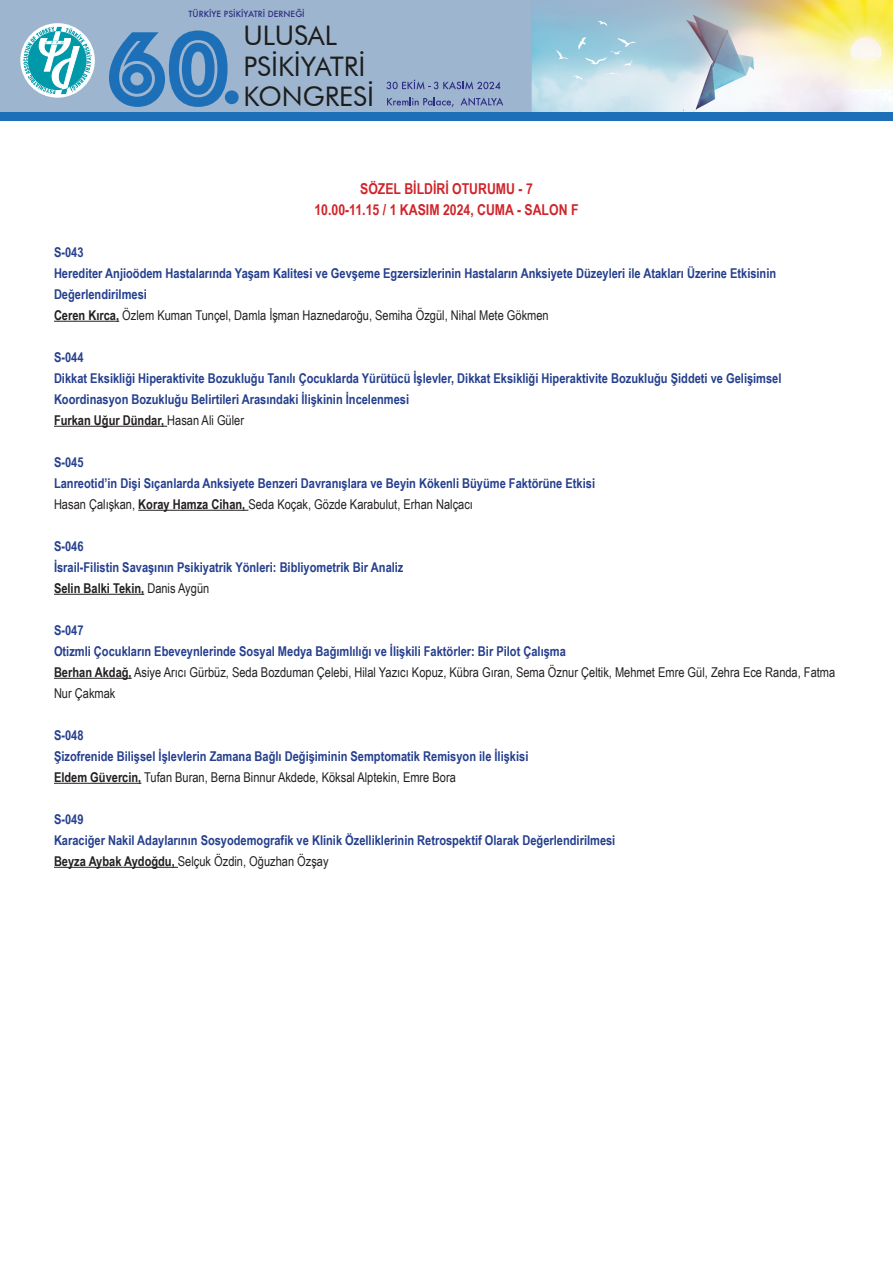
<style>
.page{position:relative;width:893px;height:1263px;background:#fff}
.page>*{position:absolute;margin:0;border:0;box-sizing:border-box;transform-origin:0 0}
.t1{font:27px/30.2px "Futura BT";color:#1d1d1b}
.t2{font:700 15px "Arial Narrow";color:#d1232a}
.t3{font:700 13.5px/21px "Arial Narrow";color:#253f8e}
.t4{font:13.5px/21px "Arial Narrow";color:#231f20}
.t5{font:700 13.5px "Arial Narrow";color:#231f20}
.t6{font:500 8.25px "Futura";color:#2d2e82}
.s1{font-weight:700}
.s2{font-weight:400}
</style>
<div class="page">
<img style="left:0;top:0;width:893px;height:112px">
<svg style="left:20px;top:23px;width:75px;height:75px"></svg>
<svg style="left:23px;top:27px;width:69px;height:67px"></svg>
<div style="left:0;top:112px;width:893px;height:8px;background:#1d70b7"></div>
<svg style="left:556px;top:50px;width:13px;height:9px"></svg>
<svg style="left:604px;top:73px;width:17px;height:3px"></svg>
<svg style="left:597px;top:21px;width:10px;height:5px"></svg>
<svg style="left:578px;top:37px;width:59px;height:29px;background:#a3cfe0"></svg>
<svg style="left:572px;top:76px;width:10px;height:5px"></svg>
<svg style="left:386px;top:80px;width:114px;height:9px"></svg>
<svg style="left:387px;top:97px;width:67px;height:10px"></svg>
<svg style="left:460px;top:98px;width:43px;height:8px"></svg>
<svg style="left:109px;top:31px;width:119px;height:76px;background:#508bc0"></svg>
<div style="left:225px;top:90px;width:14px;height:14px;background:#1d70b7;border-radius:50%"></div>
<hr style="left:54px;top:321px;width:65px;height:1px;background:#231f20">
<hr style="left:54px;top:426px;width:113px;height:1px;background:#231f20">
<hr style="left:138px;top:510px;width:110px;height:1px;background:#231f20">
<hr style="left:54px;top:594px;width:90px;height:1px;background:#231f20">
<hr style="left:54px;top:678px;width:78px;height:1px;background:#231f20">
<hr style="left:54px;top:783px;width:87px;height:1px;background:#231f20">
<hr style="left:54px;top:867px;width:124px;height:1px;background:#231f20">
<p class="t6" style="left:189px;top:8px;width:118px">TÜRKİYE PSİKİYATRİ DERNEĞİ</p>
<p class="t1" style="left:243px;top:21px;width:132px">ULUSAL<br>PSİKİYATRİ<br>KONGRESİ</p>
<p class="t2" style="left:360px;top:177px;width:174px">SÖZEL BİLDİRİ OTURUMU - 7</p>
<p class="t2" style="left:314px;top:198px;width:266px">10.00-11.15 / 1 KASIM 2024, CUMA - SALON F</p>
<p class="t3" style="left:54px;top:241px;width:31px">S-043</p>
<p class="t3" style="left:54px;top:262px;width:724px">Herediter Anjioödem Hastalarında Yaşam Kalitesi ve Gevşeme Egzersizlerinin Hastaların Anksiyete Düzeyleri ile Atakları Üzerine Etkisinin<br>Değerlendirilmesi</p>
<p class="t4" style="left:54px;top:304px;width:496px"><span class="s1">Ceren Kırca,</span> Özlem Kuman Tunçel, Damla İşman Haznedaroğu, Semiha Özgül, Nihal Mete Gökmen</p>
<p class="t3" style="left:54px;top:346px;width:31px">S-044</p>
<p class="t3" style="left:54px;top:367px;width:729px">Dikkat Eksikliği Hiperaktivite Bozukluğu Tanılı Çocuklarda Yürütücü İşlevler, Dikkat Eksikliği Hiperaktivite Bozukluğu Şiddeti ve Gelişimsel<br>Koordinasyon Bozukluğu Belirtileri Arasındaki İlişkinin İncelenmesi</p>
<p class="t5" style="left:54px;top:410px;width:192px">Furkan Uğur Dündar, <span class="s2">Hasan Ali Güler</span></p>
<p class="t3" style="left:54px;top:451px;width:31px">S-045</p>
<p class="t3" style="left:54px;top:472px;width:543px">Lanreotid’in Dişi Sıçanlarda Anksiyete Benzeri Davranışlara ve Beyin Kökenli Büyüme Faktörüne Etkisi</p>
<p class="t4" style="left:54px;top:493px;width:421px">Hasan Çalışkan, <span class="s1">Koray Hamza Cihan,</span> Seda Koçak, Gözde Karabulut, Erhan Nalçacı</p>
<p class="t3" style="left:54px;top:535px;width:31px">S-046</p>
<p class="t3" style="left:54px;top:556px;width:351px">İsrail-Filistin Savaşının Psikiyatrik Yönleri: Bibliyometrik Bir Analiz</p>
<p class="t5" style="left:54px;top:578px;width:157px">Selin Balki Tekin, <span class="s2">Danis Aygün</span></p>
<p class="t3" style="left:54px;top:619px;width:31px">S-047</p>
<p class="t3" style="left:54px;top:640px;width:513px">Otizmli Çocukların Ebeveynlerinde Sosyal Medya Bağımlılığı ve İlişkili Faktörler: Bir Pilot Çalışma</p>
<p class="t4" style="left:54px;top:661px;width:783px"><span class="s1">Berhan Akdağ,</span> Asiye Arıcı Gürbüz, Seda Bozduman Çelebi, Hilal Yazıcı Kopuz, Kübra Gıran, Sema Öznur Çeltik, Mehmet Emre Gül, Zehra Ece Randa, Fatma<br>Nur Çakmak</p>
<p class="t3" style="left:54px;top:724px;width:31px">S-048</p>
<p class="t3" style="left:54px;top:745px;width:476px">Şizofrenide Bilişsel İşlevlerin Zamana Bağlı Değişiminin Semptomatik Remisyon ile İlişkisi</p>
<p class="t4" style="left:54px;top:766px;width:403px"><span class="s1">Eldem Güvercin,</span> Tufan Buran, Berna Binnur Akdede, Köksal Alptekin, Emre Bora</p>
<p class="t3" style="left:54px;top:808px;width:31px">S-049</p>
<p class="t3" style="left:54px;top:829px;width:563px">Karaciğer Nakil Adaylarının Sosyodemografik ve Klinik Özelliklerinin Retrospektif Olarak Değerlendirilmesi</p>
<p class="t4" style="left:54px;top:850px;width:276px"><span class="s1">Beyza Aybak Aydoğdu,</span> Selçuk Özdin, Oğuzhan Özşay</p>
</div>
